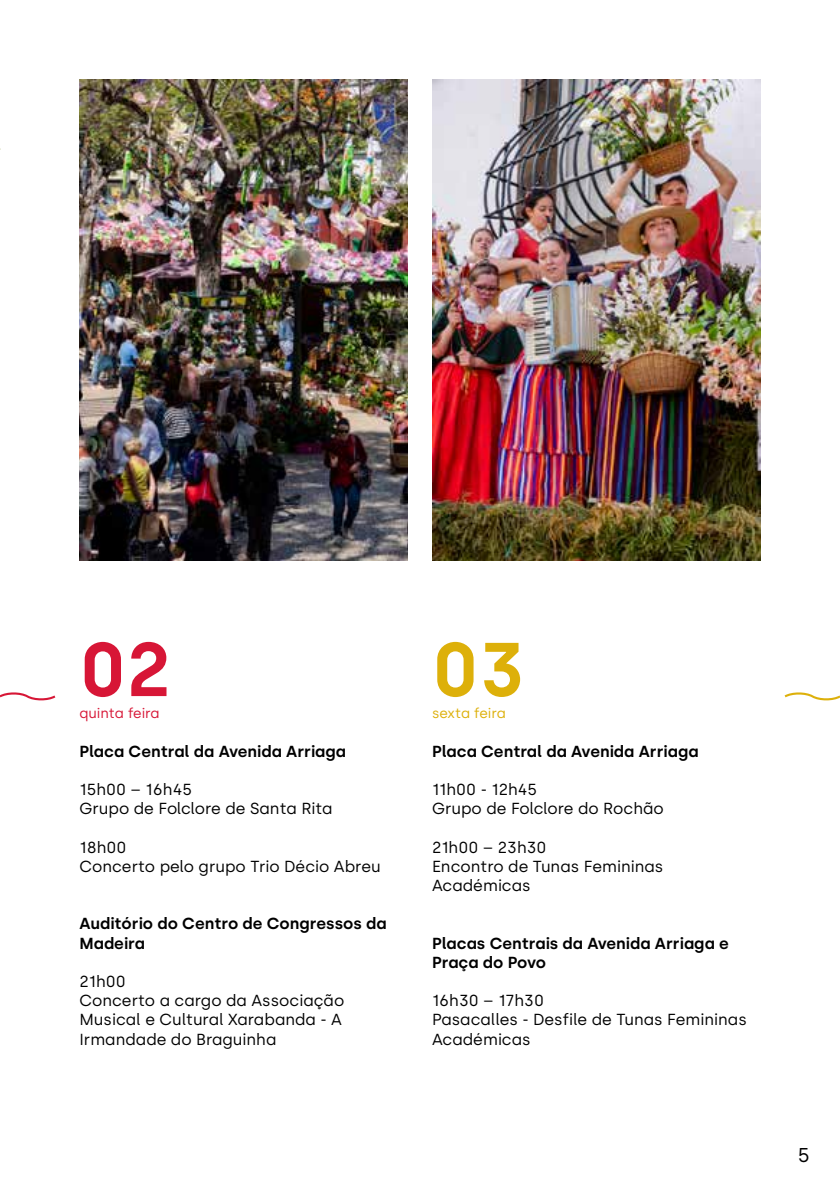
<style>
.page{position:relative;width:840px;height:1191px;background:#fff}
.page>*{position:absolute;margin:0;border:0;box-sizing:border-box;transform-origin:0 0}
.t1{font:600 76px "Silka";color:#d71636}
.t2{font:600 76px "Silka";color:#ddb00a}
.t3{font:20px "Silka";color:#000}
.t4{font:16px/19.2px "Silka";color:#000}
.t5{font:600 16px/19.2px "Silka";color:#000}
.t6{font:14px "Silka";color:#d71636}
.t7{font:14px "Silka";color:#ddb00a}
</style>
<div class="page">
<svg style="left:0;top:692px;width:56px;height:9px"></svg>
<svg style="left:784px;top:692px;width:55px;height:9px"></svg>
<img style="left:79px;top:79px;width:329px;height:481px">
<img style="left:432px;top:79px;width:328px;height:481px">
<h1 class="t1" style="left:79px;top:624px;width:93px">02</h1>
<p class="t6" style="left:79px;top:705px;width:82px">quinta feira</p>
<p class="t5" style="left:79px;top:741px;width:268px">Placa Central da Avenida Arriaga</p>
<p class="t4" style="left:79px;top:779px;width:255px">15h00 – 16h45<br>Grupo de Folclore de Santa Rita</p>
<p class="t4" style="left:79px;top:837px;width:302px">18h00<br>Concerto pelo grupo Trio Décio Abreu</p>
<p class="t5" style="left:79px;top:914px;width:308px">Auditório do Centro de Congressos da<br>Madeira</p>
<p class="t4" style="left:79px;top:971px;width:266px">21h00<br>Concerto a cargo da Associação<br>Musical e Cultural Xarabanda - A<br>Irmandade do Braguinha</p>
<h1 class="t2" style="left:432px;top:624px;width:94px">03</h1>
<p class="t7" style="left:432px;top:705px;width:75px">sexta feira</p>
<p class="t5" style="left:432px;top:741px;width:268px">Placa Central da Avenida Arriaga</p>
<p class="t4" style="left:432px;top:779px;width:233px">11h00 - 12h45<br>Grupo de Folclore do Rochão</p>
<p class="t4" style="left:432px;top:837px;width:233px">21h00 – 23h30<br>Encontro de Tunas Femininas<br>Académicas</p>
<p class="t5" style="left:432px;top:933px;width:298px">Placas Centrais da Avenida Arriaga e<br>Praça do Povo</p>
<p class="t4" style="left:432px;top:991px;width:316px">16h30 – 17h30<br>Pasacalles - Desfile de Tunas Femininas<br>Académicas</p>
<p class="t3" style="left:797px;top:1143px;width:14px">5</p>
</div>
